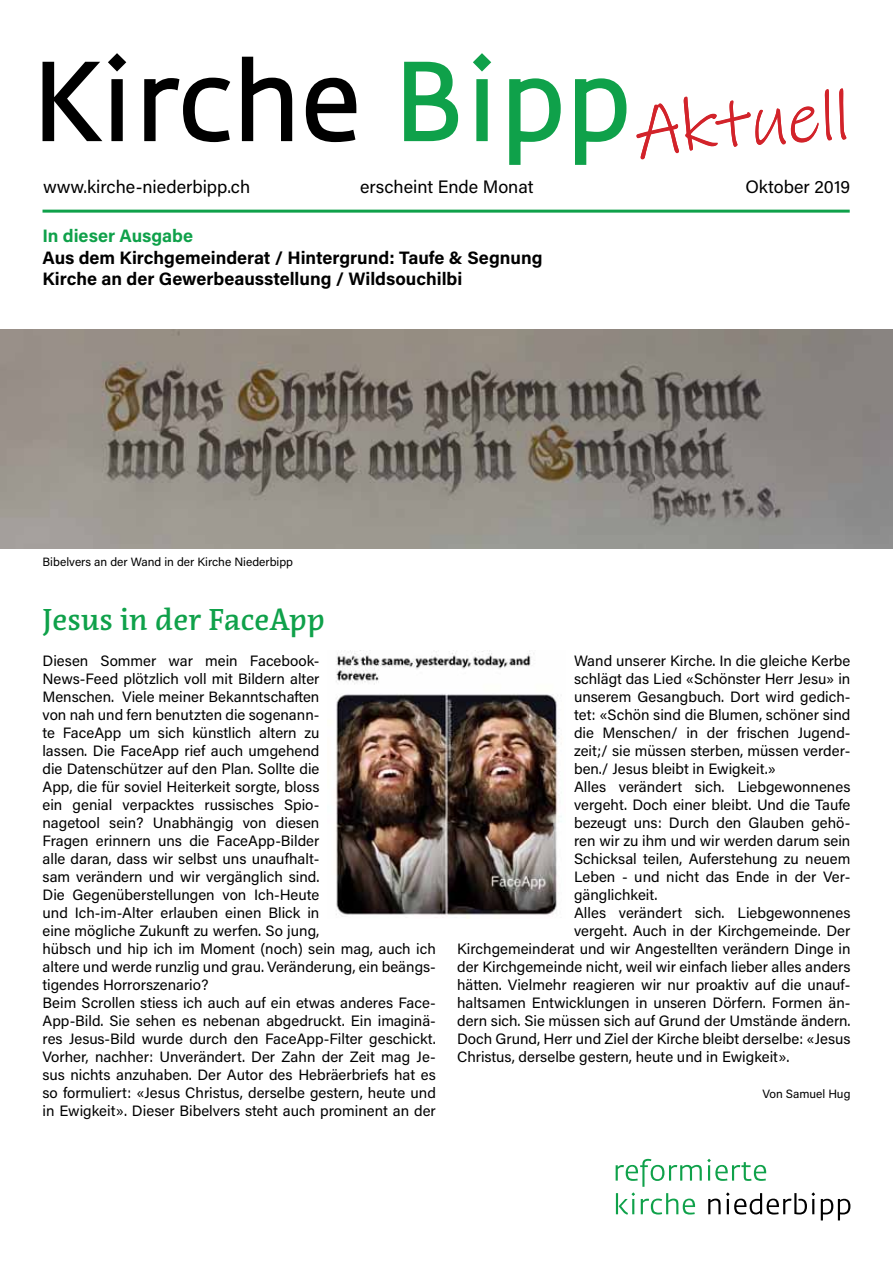
<style>
.page{position:relative;width:893px;height:1263px;background:#fff}
.page>*{position:absolute;margin:0;border:0;box-sizing:border-box;transform-origin:0 0}
.t1{font:72px "Ink Free";color:#d2232a}
.t2{font:500 30px "Acuta";color:#0fa14a}
.t3{font:700 18px/21.6px "Acumin Pro";color:#000}
.t4{font:18px "Acumin Pro";color:#000}
.t5{font:700 18px "Acumin Pro";color:#0fa14a}
.t6{font:15px/18px "Acumin Pro";color:#000}
.t7{font:12px "Acumin Pro";color:#000}
</style>
<div class="page">
<hr style="left:43px;top:210px;width:807px;height:3px;background:#0fa14a">
<svg style="left:404px;top:53px;width:223px;height:112px"></svg>
<svg style="left:42px;top:53px;width:315px;height:90px"></svg>
<svg style="left:616px;top:1159px;width:234px;height:61px"></svg>
<img style="left:336px;top:651px;width:226px;height:267px">
<img style="left:0;top:329px;width:893px;height:220px">
<h1 class="t1" style="left:634px;top:86px;width:215px;rotate:-3deg">Aktuell</h1>
<p class="t4" style="left:43px;top:174px;width:208px">www.kirche-niederbipp.ch</p>
<p class="t4" style="left:360px;top:174px;width:175px">erscheint Ende Monat</p>
<p class="t4" style="left:745px;top:174px;width:106px">Oktober 2019</p>
<p class="t5" style="left:43px;top:223px;width:152px">In dieser Ausgabe</p>
<p class="t3" style="left:43px;top:246px;width:501px">Aus dem Kirchgemeinderat / Hintergrund: Taufe &amp; Segnung<br>Kirche an der Gewerbeausstellung / Wildsouchilbi</p>
<p class="t7" style="left:43px;top:553px;width:252px">Bibelvers an der Wand in der Kirche Niederbipp</p>
<h2 class="t2" style="left:43px;top:602px;width:284px">Jesus in der FaceApp</h2>
<p class="t6" style="left:43px;top:651px;width:395px">Diesen Sommer war mein Facebook-<br>News-Feed plötzlich voll mit Bildern alter<br>Menschen. Viele meiner Bekanntschaften<br>von nah und fern benutzten die sogenann-<br>te FaceApp um sich künstlich altern zu<br>lassen. Die FaceApp rief auch umgehend<br>die Datenschützer auf den Plan. Sollte die<br>App, die für soviel Heiterkeit sorgte, bloss<br>ein genial verpacktes russisches Spio-<br>nagetool sein? Unabhängig von diesen<br>Fragen erinnern uns die FaceApp-Bilder<br>alle daran, dass wir selbst uns unaufhalt-<br>sam verändern und wir vergänglich sind.<br>Die Gegenüberstellungen von Ich-Heute<br>und Ich-im-Alter erlauben einen Blick in<br>eine mögliche Zukunft zu werfen. So jung,<br>hübsch und hip ich im Moment (noch) sein mag, auch ich altere und werde runzlig und grau. Veränderung, ein beängs&shy;tigendes Horrorszenario?<br>Beim Scrollen stiess ich auch auf ein etwas anderes Face-App-Bild. Sie sehen es nebenan abgedruckt. Ein imaginä&shy;res Jesus-Bild wurde durch den FaceApp-Filter geschickt.<br>Vorher, nachher: Unverändert. Der Zahn der Zeit mag Je&shy;sus nichts anzuhaben. Der Autor des Hebräerbriefs hat es so formuliert: «Jesus Christus, derselbe gestern, heute und in Ewigkeit». Dieser Bibelvers steht auch prominent an der</p>
<p class="t6" style="left:574px;top:651px;width:278px">Wand unserer Kirche. In die gleiche Kerbe</p>
<p class="t6" style="left:574px;top:669px;width:278px">schlägt das Lied «Schönster Herr Jesu» in</p>
<p class="t6" style="left:574px;top:687px;width:278px">unserem Gesangbuch. Dort wird gedich-</p>
<p class="t6" style="left:574px;top:705px;width:278px">tet: «Schön sind die Blumen, schöner sind</p>
<p class="t6" style="left:574px;top:723px;width:278px">die Menschen/ in der frischen Jugend-</p>
<p class="t6" style="left:574px;top:741px;width:278px">zeit;/ sie müssen sterben, müssen verder-</p>
<p class="t6" style="left:574px;top:759px;width:203px">ben./ Jesus bleibt in Ewigkeit.»</p>
<p class="t6" style="left:574px;top:777px;width:278px">Alles verändert sich. Liebgewonnenes</p>
<p class="t6" style="left:574px;top:795px;width:278px">vergeht. Doch einer bleibt. Und die Taufe</p>
<p class="t6" style="left:574px;top:813px;width:278px">bezeugt uns: Durch den Glauben gehö-</p>
<p class="t6" style="left:574px;top:831px;width:278px">ren wir zu ihm und wir werden darum sein</p>
<p class="t6" style="left:574px;top:849px;width:278px">Schicksal teilen, Auferstehung zu neuem</p>
<p class="t6" style="left:574px;top:867px;width:278px">Leben - und nicht das Ende in der Ver-</p>
<p class="t6" style="left:574px;top:885px;width:85px">gänglichkeit.</p>
<p class="t6" style="left:574px;top:903px;width:278px">Alles verändert sich. Liebgewonnenes</p>
<p class="t6" style="left:574px;top:921px;width:278px">vergeht. Auch in der Kirchgemeinde. Der</p>
<p class="t6" style="left:457px;top:939px;width:395px">Kirchgemeinderat und wir Angestellten verändern Dinge in</p>
<p class="t6" style="left:457px;top:957px;width:395px">der Kirchgemeinde nicht, weil wir einfach lieber alles anders</p>
<p class="t6" style="left:457px;top:975px;width:395px">hätten. Vielmehr reagieren wir nur proaktiv auf die unauf-</p>
<p class="t6" style="left:457px;top:993px;width:395px">haltsamen Entwicklungen in unseren Dörfern. Formen än-</p>
<p class="t6" style="left:457px;top:1011px;width:395px">dern sich. Sie müssen sich auf Grund der Umstände ändern.</p>
<p class="t6" style="left:457px;top:1029px;width:395px">Doch Grund, Herr und Ziel der Kirche bleibt derselbe: «Jesus</p>
<p class="t6" style="left:457px;top:1047px;width:334px">Christus, derselbe gestern, heute und in Ewigkeit».</p>
<p class="t7" style="left:762px;top:1085px;width:90px">Von Samuel Hug</p>
</div>
